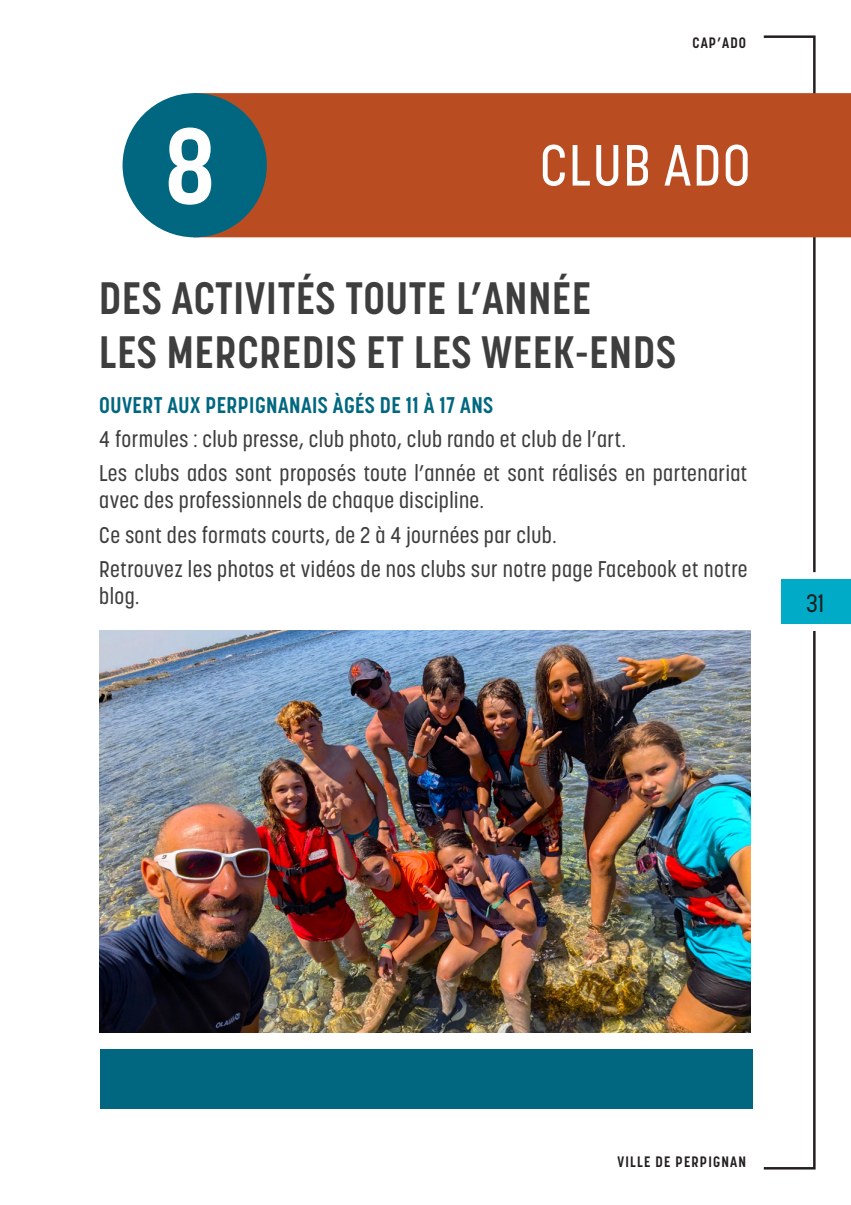
<style>
.page{position:relative;width:851px;height:1205px;background:#fff}
.page>*{position:absolute;margin:0;border:0;box-sizing:border-box;transform-origin:0 0}
.t1{font:700 107.5px "Korolev Condensed";color:#fff}
.Titre{font:500 57.5px "Korolev Condensed";letter-spacing:.03em;color:#fff}
.Sous-titre{font:700 45px "Korolev Condensed";letter-spacing:.02em;color:#3e3e3f}
.t2{font:500 25px "Korolev Condensed";color:#231f20}
.courant_activités{font:500 22.5px/27px "Korolev Condensed";letter-spacing:.02em;color:#3e3e3f}
.Sous-titre-2{font:700 22.5px "Korolev Condensed";letter-spacing:.02em;color:#016780}
.t3{font:700 15px "Korolev Condensed";letter-spacing:.08em;color:#231f20}
</style>
<div class="page">
<div style="left:781px;top:579px;width:69px;height:45px;background:#00abc7"></div>
<svg style="left:761px;top:35px;width:55px;height:538px"></svg>
<svg style="left:763px;top:631px;width:53px;height:539px"></svg>
<div style="left:203px;top:93px;width:647px;height:144px;background:#b94d21"></div>
<div style="left:122px;top:93px;width:145px;height:144px;background:#016780;border-radius:50%"></div>
<div style="left:100px;top:1049px;width:652px;height:60px;background:#016780"></div>
<img style="left:100px;top:631px;width:650px;height:401px">
<p class="t1" style="left:165px;top:102px;width:52px">8</p>
<p class="t3" style="left:692px;top:33px;width:55px">CAP’ADO</p>
<p class="Titre" style="left:540px;top:131px;width:212px">CLUB ADO</p>
<p class="Sous-titre" style="left:99px;top:272px;width:493px">DES ACTIVITÉS TOUTE L’ANNÉE</p>
<p class="Sous-titre" style="left:99px;top:326px;width:578px">LES MERCREDIS ET LES WEEK-ENDS</p>
<p class="Sous-titre-2" style="left:99px;top:392px;width:395px">OUVERT AUX PERPIGNANAIS ÀGÉS DE 11 À 17 ANS</p>
<p class="courant_activités" style="left:99px;top:426px;width:528px">4 formules : club presse, club photo, club rando et club de l’art.</p>
<p class="courant_activités" style="left:99px;top:460px;width:649px">Les clubs ados sont proposés toute l’année et sont réalisés en partenariat avec des professionnels de chaque discipline.</p>
<p class="courant_activités" style="left:99px;top:521px;width:458px">Ce sont des formats courts, de 2 à 4 journées par club.</p>
<p class="courant_activités" style="left:99px;top:555px;width:649px">Retrouvez les photos et vidéos de nos clubs sur notre page Facebook et notre blog.</p>
<p class="t2" style="left:806px;top:588px;width:19px">31</p>
<p class="t3" style="left:617px;top:1153px;width:130px">VILLE DE PERPIGNAN</p>
</div>
